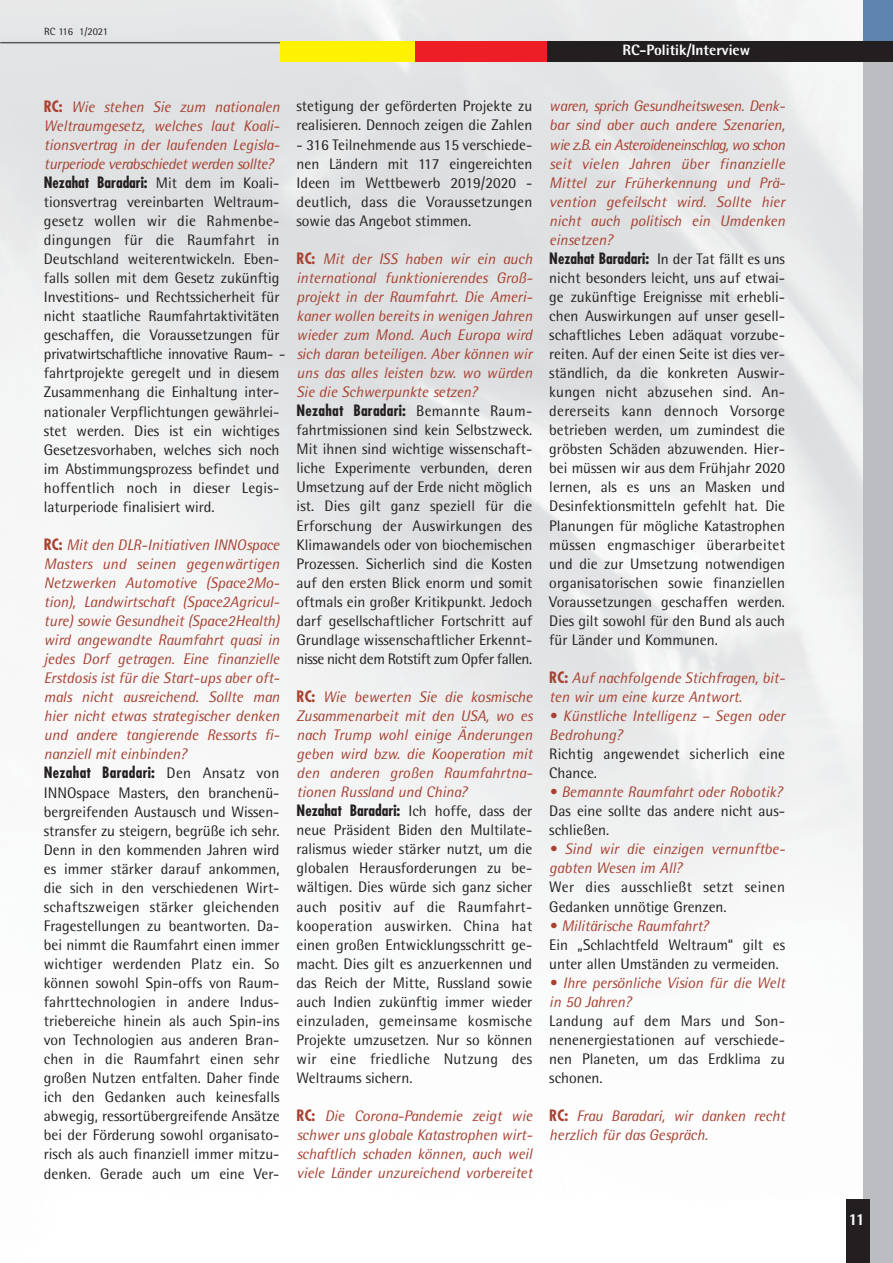
<style>
.page{position:relative;width:893px;height:1263px;background:#fff}
.page>*{position:absolute;margin:0;border:0;box-sizing:border-box;transform-origin:0 0}
.t1{font:800 16.5px "AT Rotis Semi Sans";color:#fff}
.t2{font:15.3px/19px "AT Rotis Semi Sans";color:#231f20}
.t3{font:italic 15.3px/19px "AT Rotis Semi Sans";color:#a74232;text-align:justify}
.t4{font:700 condensed 15.3px "Futura";letter-spacing:.01em;color:#231f20}
.t5{font:15.3px/19px "AT Rotis Semi Sans";letter-spacing:.02em;color:#231f20}
.t6{font:800 15px "AT Rotis Semi Sans";color:#fff}
.t7{font:10.5px "AT Rotis Semi Sans";letter-spacing:-.01em;color:#231f20}
.s1{font-family:"Futura";font-weight:700;font-style:normal;font-stretch:condensed}
.s2{font-family:"AT Rotis Semi Sans";font-weight:400;font-stretch:normal}
.s3{font-style:italic;color:#a74232}
.s4{font-family:"Futura";font-weight:700;font-stretch:condensed}
</style>
<div class="page">
<img style="left:0;top:0;width:863px;height:914px">
<div style="left:863px;top:0;width:29px;height:1263px;background:#bbbdc0"></div>
<div style="left:863px;top:0;width:29px;height:53px;background:#5d84ad"></div>
<hr style="left:0;top:42px;width:892px;height:1px;background:#58595b">
<div style="left:846px;top:1199px;width:24px;height:64px;background:#231f20"></div>
<div style="left:415px;top:41px;width:135px;height:21px;background:#ed1e25"></div>
<div style="left:281px;top:41px;width:134px;height:21px;background:#fff200"></div>
<div style="left:547px;top:41px;width:345px;height:21px;background:#231f20"></div>
<p class="t7" style="left:44px;top:28px;width:65px">RC 116 1/2021</p>
<p class="t6" style="left:622px;top:45px;width:129px">RC-Politik/Interview</p>
<p class="t3" style="left:44px;top:99px;width:237px"><span class="s1">RC:</span> Wie stehen Sie zum nationalen Weltraumgesetz, welches laut Koali - tions vertrag in der laufenden Legis la - turperiode verabschiedet werden sollte?</p>
<p class="t4" style="left:44px;top:176px;width:237px">Nezahat Baradari: <span class="s2">Mit dem im Koali -</span></p>
<p class="t2" style="left:44px;top:194px;width:243px">tions vertrag vereinbarten Weltraum - gesetz wollen wir die Rahmenbe - dingungen für die Raumfahrt in Deutsch land weiterentwickeln. Eben - falls sollen mit dem Gesetz zukünftig Investitions- und Rechtssicherheit für nicht staatliche Raumfahrtaktivitäten geschaffen, die Voraussetzungen für privatwirtschaftliche innovative Raum - - fahrtprojekte geregelt und in diesem Zusammenhang die Einhaltung inter&shy;nationaler Verpflichtungen gewährlei&shy;stet werden. Dies ist ein wichtiges Gesetzesvorhaben, welches sich noch im Abstimmungsprozess befindet und hoffentlich noch in dieser Legis - laturperiode finalisiert wird.</p>
<p class="t3" style="left:44px;top:537px;width:237px"><span class="s1">RC:</span> Mit den DLR-Initiativen INNOspace Masters und seinen gegenwärtigen Netzwerken Automotive (Space2Mo - tion), Landwirtschaft (Space2Agricul - ture) sowie Gesundheit (Space2Health) wird angewandte Raumfahrt quasi in jedes Dorf getragen. Eine finanzielle Erstdosis ist für die Start-ups aber oft&shy;mals nicht ausreichend. Sollte man hier nicht etwas strategischer denken und andere tangierende Ressorts fi - nan ziell mit einbinden?</p>
<p class="t4" style="left:44px;top:766px;width:237px">Nezahat Baradari: <span class="s2">Den Ansatz von</span></p>
<p class="t2" style="left:44px;top:784px;width:237px;text-align:justify">INNOspace Masters, den branchenü&shy;bergreifenden Austausch und Wissen - stransfer zu steigern, begrüße ich sehr.<br>Denn in den kommenden Jahren wird es immer stärker darauf ankommen, die sich in den verschiedenen Wirt - schaftszweigen stärker gleichenden Fragestellungen zu beantworten. Da - bei nimmt die Raumfahrt einen immer wichtiger werdenden Platz ein. So können sowohl Spin-offs von Raum - fahrttechnologien in andere Indus - triebereiche hinein als auch Spin-ins von Technologien aus anderen Bran - chen in die Raumfahrt einen sehr großen Nutzen entfalten. Daher finde ich den Gedanken auch keinesfalls abwegig, ressortübergreifende Ansätze bei der Förderung sowohl organisato&shy;risch als auch finanziell immer mitzu&shy;denken. Gerade auch um eine Ver -</p>
<p class="t2" style="left:297px;top:98px;width:237px">stetigung der geförderten Projekte zu realisieren. Dennoch zeigen die Zahlen</p>
<p class="t2" style="left:297px;top:136px;width:237px;text-align:justify">- 316 Teilnehmende aus 15 verschiede&shy;nen Ländern mit 117 eingereichten Ideen im Wettbewerb 2019/2020 - deutlich, dass die Voraussetzungen sowie das Angebot stimmen.</p>
<p class="t3" style="left:297px;top:251px;width:237px"><span class="s1">RC:</span> Mit der ISS haben wir ein auch international funktionierendes Groß - pro jekt in der Raumfahrt. Die Ameri - kaner wollen bereits in wenigen Jahren wieder zum Mond. Auch Europa wird sich daran beteiligen. Aber können wir uns das alles leisten bzw. wo würden Sie die Schwerpunkte setzen?</p>
<p class="t4" style="left:297px;top:404px;width:237px">Nezahat Baradari: <span class="s2">Bemannte Raum -</span></p>
<p class="t2" style="left:297px;top:422px;width:237px;text-align:justify">fahrt missionen sind kein Selbstzweck.<br>Mit ihnen sind wichtige wissenschaft&shy;liche Experimente verbunden, deren Umsetzung auf der Erde nicht möglich ist. Dies gilt ganz speziell für die Erforschung der Auswirkungen des Klimawandels oder von biochemischen Prozessen. Sicherlich sind die Kosten auf den ersten Blick enorm und somit oftmals ein großer Kritikpunkt. Jedoch darf gesellschaftlicher Fortschritt auf Grundlage wissenschaftlicher Erkennt - nisse nicht dem Rotstift zum Opfer fallen.</p>
<p class="t3" style="left:297px;top:689px;width:238px"><span class="s1">RC:</span> Wie bewerten Sie die kosmische Zusammenarbeit mit den USA, wo es nach Trump wohl einige Änderungen geben wird bzw. die Kooperation mit den anderen großen Raumfahrt na - tionen Russland und China?</p>
<p class="t4" style="left:297px;top:804px;width:237px">Nezahat Baradari: <span class="s2">Ich hoffe, dass der</span></p>
<p class="t2" style="left:297px;top:822px;width:237px;text-align:justify">neue Präsident Biden den Multilate - rali smus wieder stärker nutzt, um die globalen Herausforderungen zu be - wältigen. Dies würde sich ganz sicher auch positiv auf die Raumfahrt - kooperation auswirken. China hat einen großen Entwicklungsschritt ge - macht. Dies gilt es anzuerkennen und das Reich der Mitte, Russland sowie auch Indien zukünftig immer wieder einzuladen, gemeinsame kosmische Projekte umzusetzen. Nur so können wir eine friedliche Nutzung des Weltraums sichern.</p>
<p class="t3" style="left:297px;top:1108px;width:237px"><span class="s1">RC:</span> Die Corona-Pandemie zeigt wie schwer uns globale Katastrophen wirt&shy;schaftlich schaden können, auch weil viele Länder unzureichend vorbereitet</p>
<p class="t2" style="left:549px;top:98px;width:237px"><span class="s3">waren, sprich Gesundheitswesen. Denk - bar sind aber auch andere Szenarien, wie z.B. ein Asteroideneinschlag, wo schon seit vielen Jahren über finanzielle Mittel zur Früherkennung und Prä - vention gefeilscht wird. Sollte hier nicht auch politisch ein Umdenken einsetzen?<br></span><span class="s4">Nezahat Baradari:</span> In der Tat fällt es uns nicht besonders leicht, uns auf etwai&shy;ge zukünftige Ereignisse mit erhebli&shy;chen Auswirkungen auf unser gesell&shy;schaftliches Leben adäquat vorzube&shy;reiten. Auf der einen Seite ist dies ver&shy;ständlich, da die konkreten Auswir - kungen nicht abzusehen sind. An - dererseits kann dennoch Vorsorge betrieben werden, um zumindest die gröbsten Schäden abzuwenden. Hier - bei müssen wir aus dem Frühjahr 2020 lernen, als es uns an Masken und Desinfektionsmitteln gefehlt hat. Die Planungen für mögliche Katastrophen müssen engmaschiger überarbeitet und die zur Umsetzung notwendigen organisatorischen sowie finanziellen Voraussetzungen geschaffen werden.<br>Dies gilt sowohl für den Bund als auch für Länder und Kommunen.</p>
<p class="t3" style="left:549px;top:670px;width:237px"><span class="s1">RC:</span> Auf nachfolgende Stichfragen, bit&shy;ten wir um eine kurze Antwort.</p>
<p class="t3" style="left:549px;top:708px;width:237px">• Künstliche Intelligenz – Segen oder<br>Bedrohung?</p>
<p class="t2" style="left:549px;top:746px;width:237px">Richtig angewendet sicherlich eine<br>Chance.</p>
<p class="t3" style="left:549px;top:784px;width:234px">• Bemannte Raumfahrt oder Robotik?</p>
<p class="t2" style="left:549px;top:803px;width:237px">Das eine sollte das andere nicht aus&shy;schließen.</p>
<p class="t3" style="left:549px;top:841px;width:237px">• Sind wir die einzigen vernunftbe&shy;gabten Wesen im All?</p>
<p class="t5" style="left:549px;top:879px;width:237px">Wer dies ausschließt setzt seinen<br>Gedanken unnötige Grenzen.</p>
<p class="t3" style="left:549px;top:917px;width:161px">• Militärische Raumfahrt?</p>
<p class="t2" style="left:549px;top:936px;width:237px">Ein „Schlachtfeld Weltraum“ gilt es unter allen Umständen zu vermeiden.</p>
<p class="t3" style="left:549px;top:975px;width:237px">• Ihre persönliche Vision für die Welt in 50 Jahren?</p>
<p class="t2" style="left:549px;top:1013px;width:237px;text-align:justify">Landung auf dem Mars und Son - nenenergiestationen auf verschiede&shy;nen Planeten, um das Erdklima zu schonen.</p>
<p class="t3" style="left:549px;top:1108px;width:237px"><span class="s1">RC:</span> Frau Baradari, wir danken recht herzlich für das Gespräch.</p>
<p class="t1" style="left:848px;top:1213px;width:18px">11</p>
</div>
